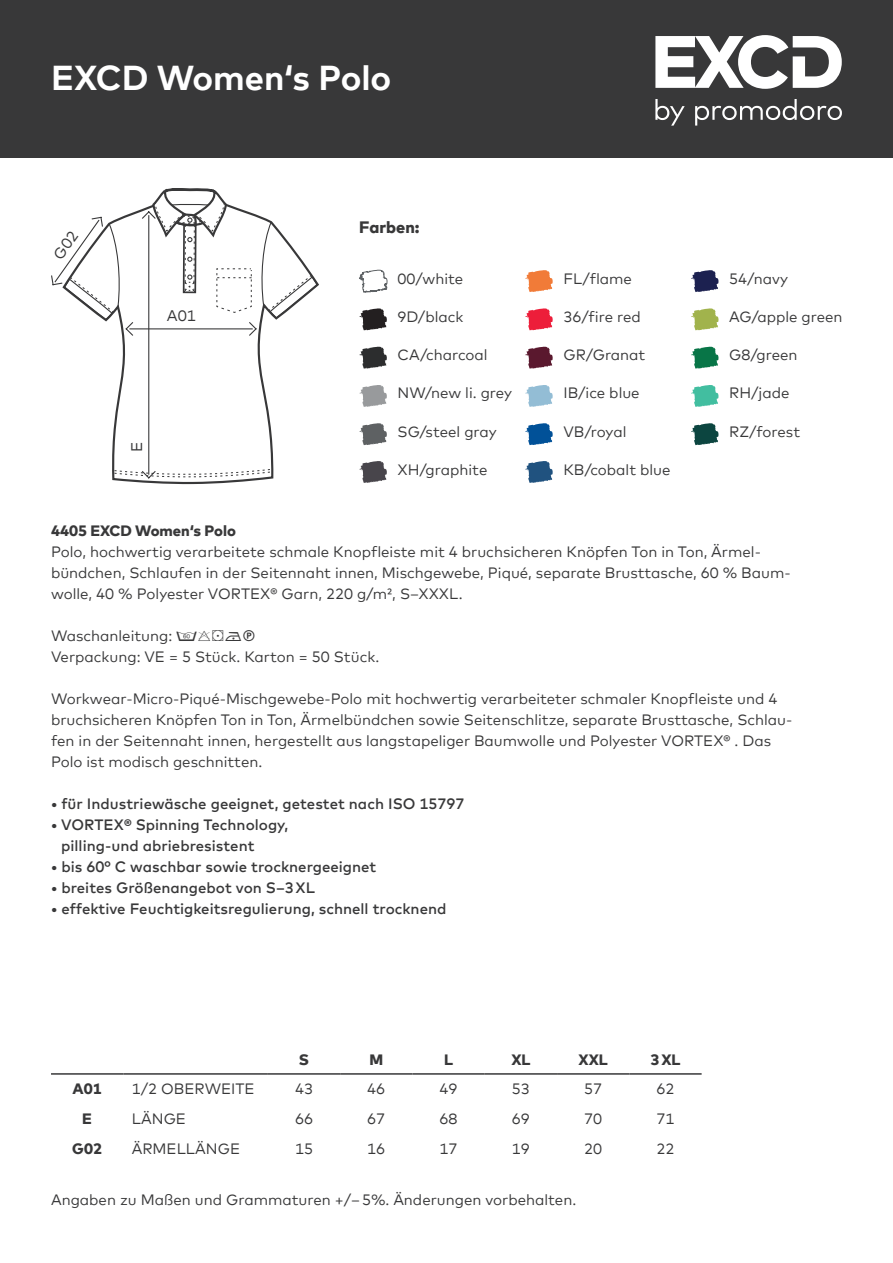
<style>
.page{position:relative;width:893px;height:1263px;background:#fff}
.page>*{position:absolute;margin:0;border:0;box-sizing:border-box;transform-origin:0 0}
.t1{font:700 34.5px "Mark Offc Pro";color:#fff}
.t2{font:800 16.5px "Mark Offc Pro";color:#383839}
.t3{font:15.3px "Mark Offc Pro";color:#383839}
.t4{font:15px/21px "Mark Offc Pro";color:#383839}
.t5{font:500 15px/21px "Mark Offc Pro";color:#383839}
.t6{font:800 15px "Mark Offc Pro";color:#383839}
.s1{font-family:"Mar Vo Sym"}
</style>
<div class="page">
<svg style="left:359px;top:270px;width:28px;height:23px"></svg>
<svg style="left:525px;top:270px;width:28px;height:22px"></svg>
<svg style="left:691px;top:270px;width:28px;height:22px"></svg>
<svg style="left:359px;top:308px;width:28px;height:22px"></svg>
<svg style="left:525px;top:308px;width:28px;height:22px"></svg>
<svg style="left:691px;top:308px;width:28px;height:22px"></svg>
<svg style="left:359px;top:346px;width:28px;height:23px"></svg>
<svg style="left:525px;top:346px;width:28px;height:23px"></svg>
<svg style="left:691px;top:346px;width:28px;height:23px"></svg>
<svg style="left:359px;top:385px;width:28px;height:22px"></svg>
<svg style="left:525px;top:385px;width:28px;height:22px"></svg>
<svg style="left:691px;top:385px;width:28px;height:22px"></svg>
<svg style="left:359px;top:423px;width:28px;height:22px"></svg>
<svg style="left:525px;top:423px;width:28px;height:22px"></svg>
<svg style="left:691px;top:423px;width:28px;height:22px"></svg>
<svg style="left:359px;top:461px;width:28px;height:22px"></svg>
<svg style="left:525px;top:461px;width:28px;height:22px"></svg>
<div style="left:0;top:0;width:893px;height:157px;background:#383839"></div>
<hr style="left:51px;top:1073px;width:72px;height:2px;background:#383839">
<hr style="left:268px;top:1073px;width:72px;height:2px;background:#383839">
<hr style="left:340px;top:1073px;width:72px;height:2px;background:#383839">
<hr style="left:412px;top:1073px;width:73px;height:2px;background:#383839">
<hr style="left:485px;top:1073px;width:72px;height:2px;background:#383839">
<hr style="left:557px;top:1073px;width:72px;height:2px;background:#383839">
<hr style="left:629px;top:1073px;width:73px;height:2px;background:#383839">
<hr style="left:123px;top:1073px;width:145px;height:2px;background:#383839">
<svg style="left:655px;top:99px;width:30px;height:27px"></svg>
<svg style="left:695px;top:99px;width:147px;height:27px"></svg>
<svg style="left:655px;top:35px;width:187px;height:54px"></svg>
<svg style="left:112px;top:480px;width:147px;height:5px"></svg>
<svg style="left:51px;top:188px;width:268px;height:292px"></svg>
<h1 class="t1" style="left:51px;top:52px;width:342px">EXCD Women‘s Polo</h1>
<p class="t3" style="left:167px;top:304px;width:31px">A01</p>
<p class="t3" style="left:125px;top:452px;width:12px;rotate:-90deg">E</p>
<p class="t2" style="left:359px;top:215px;width:62px">Farben:</p>
<p class="t4" style="left:398px;top:267px;width:67px">00/white</p>
<p class="t4" style="left:563px;top:267px;width:70px">FL/flame</p>
<p class="t4" style="left:729px;top:267px;width:60px">54/navy</p>
<p class="t4" style="left:398px;top:305px;width:67px">9D/black</p>
<p class="t4" style="left:563px;top:305px;width:79px">36/fire red</p>
<p class="t4" style="left:729px;top:305px;width:115px">AG/apple green</p>
<p class="t4" style="left:398px;top:343px;width:92px">CA/charcoal</p>
<p class="t4" style="left:563px;top:343px;width:83px">GR/Granat</p>
<p class="t4" style="left:729px;top:343px;width:70px">G8/green</p>
<p class="t4" style="left:398px;top:381px;width:116px">NW/new li. grey</p>
<p class="t4" style="left:563px;top:381px;width:78px">IB/ice blue</p>
<p class="t4" style="left:729px;top:381px;width:62px">RH/jade</p>
<p class="t4" style="left:398px;top:420px;width:101px">SG/steel gray</p>
<p class="t4" style="left:563px;top:420px;width:65px">VB/royal</p>
<p class="t4" style="left:729px;top:420px;width:72px">RZ/forest</p>
<p class="t4" style="left:398px;top:457px;width:91px">XH/graphite</p>
<p class="t4" style="left:563px;top:457px;width:109px">KB/cobalt blue</p>
<p class="t6" style="left:51px;top:519px;width:186px">4405 EXCD Women‘s Polo</p>
<p class="t4" style="left:51px;top:540px;width:741px">Polo, hochwertig verarbeitete schmale Knopfleiste mit 4 bruchsicheren Knöpfen Ton in Ton, Ärmel&shy;bündchen, Schlaufen in der Seitennaht innen, Mischgewebe, Piqué, separate Brusttasche, 60 % Baum&shy;wolle, 40 % Polyester VORTEX® Garn, 220 g/m², S–XXXL.</p>
<p class="t4" style="left:51px;top:624px;width:330px">Waschanleitung: <span class="s1">ÕÌN¯¬<br></span>Verpackung: VE = 5 Stück. Karton = 50 Stück.</p>
<p class="t4" style="left:51px;top:687px;width:743px">Workwear-Micro-Piqué-Mischgewebe-Polo mit hochwertig verarbeiteter schmaler Knopfleiste und 4 bruchsicheren Knöpfen Ton in Ton, Ärmelbündchen sowie Seitenschlitze, separate Brusttasche, Schlau&shy;fen in der Seitennaht innen, hergestellt aus langstapeliger Baumwolle und Polyester VORTEX® . Das Polo ist modisch geschnitten.</p>
<p class="t5" style="left:51px;top:792px;width:415px">• für Industriewäsche geeignet, getestet nach ISO 15797</p>
<p class="t5" style="left:61px;top:813px;width:229px;text-indent:-10px">• VORTEX® Spinning Technology, pilling-und abriebresistent</p>
<p class="t5" style="left:51px;top:855px;width:327px">• bis 60° C waschbar sowie trocknergeeignet</p>
<p class="t5" style="left:51px;top:876px;width:265px">• breites Größenangebot von S–3XL</p>
<p class="t5" style="left:51px;top:897px;width:397px">• effektive Feuchtigkeitsregulierung, schnell trocknend</p>
<p class="t6" style="left:299px;top:1048px;width:12px">S</p>
<p class="t6" style="left:369px;top:1048px;width:15px">M</p>
<p class="t6" style="left:444px;top:1048px;width:10px">L</p>
<p class="t6" style="left:511px;top:1048px;width:21px">XL</p>
<p class="t6" style="left:579px;top:1048px;width:31px">XXL</p>
<p class="t6" style="left:651px;top:1048px;width:31px">3XL</p>
<p class="t6" style="left:73px;top:1077px;width:31px">A01</p>
<p class="t4" style="left:132px;top:1077px;width:124px">1/2 OBERWEITE</p>
<p class="t4" style="left:295px;top:1077px;width:19px">43</p>
<p class="t4" style="left:367px;top:1077px;width:20px">46</p>
<p class="t4" style="left:440px;top:1077px;width:19px">49</p>
<p class="t4" style="left:512px;top:1077px;width:19px">53</p>
<p class="t4" style="left:584px;top:1077px;width:19px">57</p>
<p class="t4" style="left:656px;top:1077px;width:19px">62</p>
<p class="t6" style="left:82px;top:1107px;width:11px">E</p>
<p class="t4" style="left:132px;top:1107px;width:56px">LÄNGE</p>
<p class="t4" style="left:295px;top:1107px;width:19px">66</p>
<p class="t4" style="left:367px;top:1107px;width:20px">67</p>
<p class="t4" style="left:440px;top:1107px;width:19px">68</p>
<p class="t4" style="left:512px;top:1107px;width:19px">69</p>
<p class="t4" style="left:584px;top:1107px;width:19px">70</p>
<p class="t4" style="left:656px;top:1107px;width:19px">71</p>
<p class="t6" style="left:72px;top:1137px;width:31px">G02</p>
<p class="t4" style="left:132px;top:1137px;width:110px">ÄRMELLÄNGE</p>
<p class="t4" style="left:295px;top:1137px;width:19px">15</p>
<p class="t4" style="left:367px;top:1137px;width:19px">16</p>
<p class="t4" style="left:440px;top:1137px;width:19px">17</p>
<p class="t4" style="left:512px;top:1137px;width:19px">19</p>
<p class="t4" style="left:584px;top:1137px;width:19px">20</p>
<p class="t4" style="left:656px;top:1137px;width:19px">22</p>
<p class="t4" style="left:51px;top:1188px;width:527px">Angaben zu Maßen und Grammaturen +/–5%. Änderungen vorbehalten.</p>
</div>
